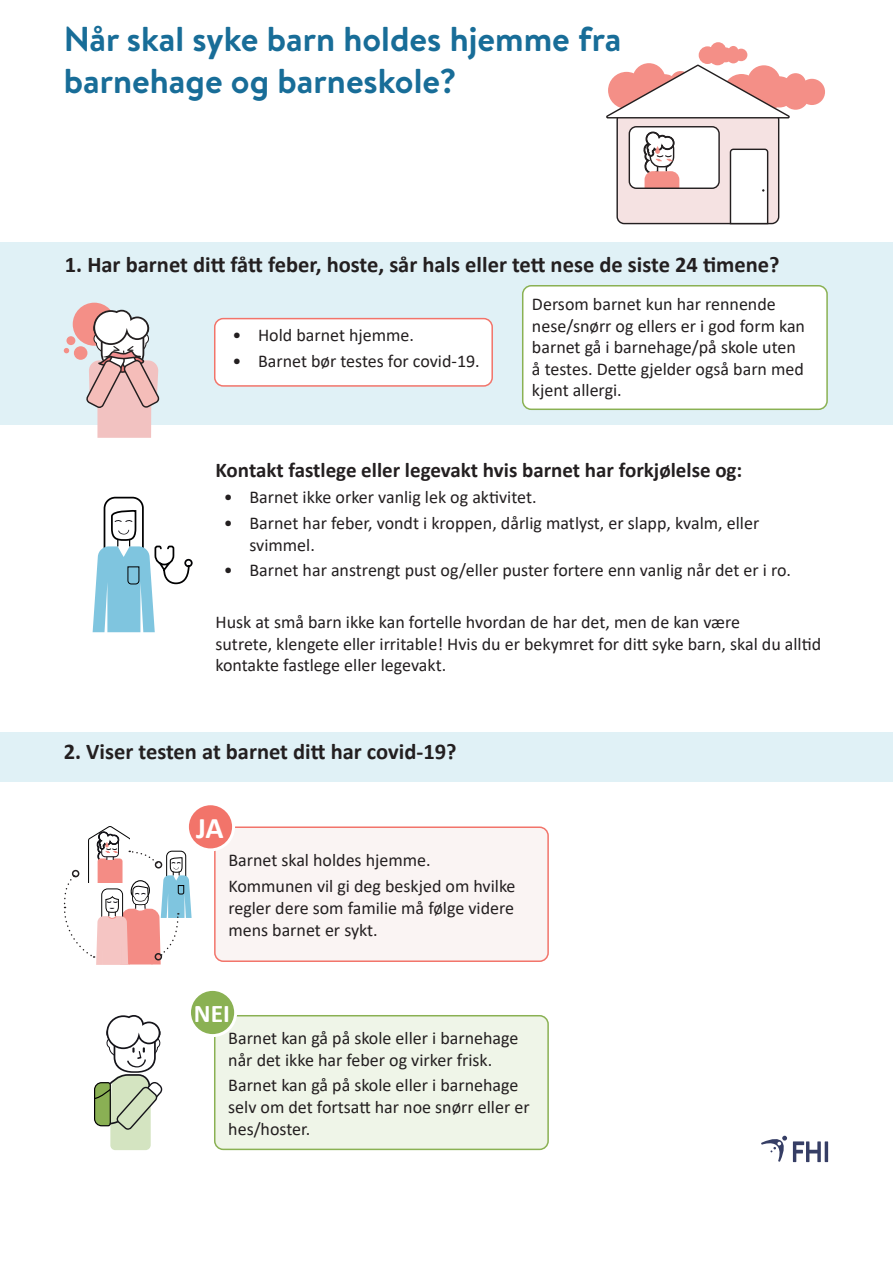
<style>
.page{position:relative;width:893px;height:1263px;background:#fff}
.page>*{position:absolute;margin:0;border:0;box-sizing:border-box;transform-origin:0 0}
.t1{font:700 34.5px/41.4px "Brandon Text";color:#186d98}
.t2{font:700 30px "Calibri";color:#fff}
.t3{font:700 25.5px "Calibri";color:#fff}
.t4{font:700 22.5px "Calibri";color:#231f20}
.t5{font:700 21px "Calibri";color:#231f20}
.t6{font:18px/21.6px "Calibri";color:#231f20}
</style>
<div class="page">
<div style="left:0;top:242px;width:893px;height:183px;background:#e0f1f6"></div>
<div style="left:0;top:732px;width:893px;height:49px;background:#e0f1f6"></div>
<div style="left:785px;top:73px;width:21px;height:21px;background:#f48f87;border-radius:50%"></div>
<div style="left:782px;top:83px;width:27px;height:27px;background:#f48f87;border-radius:50%"></div>
<div style="left:799px;top:79px;width:26px;height:26px;background:#f48f87;border-radius:50%"></div>
<div style="left:699px;top:46px;width:17px;height:18px;background:#f48f87;border-radius:50%"></div>
<div style="left:710px;top:42px;width:16px;height:16px;background:#f48f87;border-radius:50%"></div>
<div style="left:718px;top:47px;width:15px;height:15px;background:#f48f87;border-radius:50%"></div>
<div style="left:709px;top:47px;width:18px;height:18px;background:#f48f87;border-radius:50%"></div>
<div style="left:728px;top:46px;width:10px;height:10px;background:#f48f87;border-radius:50%"></div>
<div style="left:727px;top:51px;width:13px;height:12px;background:#f48f87;border-radius:50%"></div>
<div style="left:735px;top:49px;width:12px;height:12px;background:#f48f87;border-radius:50%"></div>
<svg style="left:606px;top:63px;width:185px;height:162px"></svg>
<div style="left:215px;top:319px;width:277px;height:67px;background:#fff;border-radius:9px"></div>
<div style="left:214px;top:318px;width:279px;height:69px;border:2px solid #f2746a;border-radius:9px"></div>
<div style="left:523px;top:286px;width:304px;height:123px;background:#fff;border-radius:9px"></div>
<div style="left:522px;top:285px;width:306px;height:125px;border:2px solid #8ab153;border-radius:9px"></div>
<div style="left:215px;top:827px;width:333px;height:134px;background:#faf4f3;border-radius:9px"></div>
<div style="left:214px;top:826px;width:335px;height:136px;border:2px solid #f2746a;border-radius:9px"></div>
<div style="left:187px;top:804px;width:47px;height:46px;background:#f2746a;border-radius:50%"></div>
<div style="left:186px;top:802px;width:49px;height:49px;border:3px solid #fff;border-radius:50%"></div>
<div style="left:215px;top:1016px;width:333px;height:133px;background:#eff5e8;border-radius:9px"></div>
<div style="left:214px;top:1015px;width:335px;height:135px;border:2px solid #8ab153;border-radius:9px"></div>
<div style="left:189px;top:989px;width:47px;height:46px;background:#8ab153;border-radius:50%"></div>
<div style="left:188px;top:988px;width:49px;height:49px;border:3px solid #fff;border-radius:50%"></div>
<svg style="left:93px;top:496px;width:100px;height:136px"></svg>
<div style="left:73px;top:303px;width:43px;height:43px;background:#f48f87;border-radius:50%"></div>
<div style="left:74px;top:346px;width:13px;height:14px;background:#f48f87;border-radius:50%"></div>
<div style="left:66px;top:336px;width:9px;height:9px;background:#f48f87;border-radius:50%"></div>
<svg style="left:64px;top:348px;width:5px;height:5px"></svg>
<svg style="left:86px;top:310px;width:73px;height:128px"></svg>
<svg style="left:94px;top:1015px;width:68px;height:135px"></svg>
<svg style="left:63px;top:825px;width:129px;height:140px"></svg>
<div style="left:155px;top:953px;width:7px;height:7px;border:2px solid #231f20;border-radius:50%"></div>
<svg style="left:761px;top:1135px;width:26px;height:27px"></svg>
<svg style="left:793px;top:1141px;width:28px;height:21px"></svg>
<hr style="left:825px;top:1141px;width:3px;height:21px;background:#363e65">
<p class="t1" style="left:64px;top:18px;width:559px">Når skal syke barn holdes hjemme fra barnehage og barneskole?</p>
<p class="t4" style="left:65px;top:249px;width:716px">1. Har barnet ditt fått feber, hoste, sår hals eller tett nese de siste 24 timene?</p>
<p class="t6" style="left:232px;top:324px;width:183px">• Hold barnet hjemme.</p>
<p class="t6" style="left:232px;top:350px;width:249px">• Barnet bør testes for covid-19.</p>
<p class="t6" style="left:532px;top:293px;width:275px">Dersom barnet kun har rennende nese/snørr og ellers er i god form kan barnet gå i barnehage/på skole uten å testes. Dette gjelder også barn med kjent allergi.</p>
<p class="t5" style="left:215px;top:455px;width:528px">Kontakt fastlege eller legevakt hvis barnet har forkjølelse og:</p>
<p class="t6" style="left:224px;top:486px;width:314px">• Barnet ikke orker vanlig lek og aktivitet.</p>
<p class="t6" style="left:249px;top:512px;width:511px;text-indent:-26px">• Barnet har feber, vondt i kroppen, dårlig matlyst, er slapp, kvalm, eller svimmel.</p>
<p class="t6" style="left:224px;top:559px;width:568px">• Barnet har anstrengt pust og/eller puster fortere enn vanlig når det er i ro.</p>
<p class="t6" style="left:215px;top:611px;width:607px">Husk at små barn ikke kan fortelle hvordan de har det, men de kan være<br>sutrete, klengete eller irritable! Hvis du er bekymret for ditt syke barn, skal du alltid kontakte fastlege eller legevakt.</p>
<p class="t4" style="left:64px;top:736px;width:394px">2. Viser testen at barnet ditt har covid-19?</p>
<p class="t2" style="left:196px;top:807px;width:29px">JA</p>
<p class="t6" style="left:228px;top:847px;width:289px;line-height:25.8px">Barnet skal holdes hjemme.<br>Kommunen vil gi deg beskjed om hvilke</p>
<p class="t6" style="left:228px;top:897px;width:287px">regler dere som familie må følge videre mens barnet er sykt.</p>
<p class="t3" style="left:194px;top:995px;width:38px">NEI</p>
<p class="t6" style="left:228px;top:1027px;width:292px">Barnet kan gå på skole eller i barnehage når det ikke har feber og virker frisk.</p>
<p class="t6" style="left:228px;top:1074px;width:303px">Barnet kan gå på skole eller i barnehage selv om det fortsatt har noe snørr eller er hes/hoster.</p>
</div>
